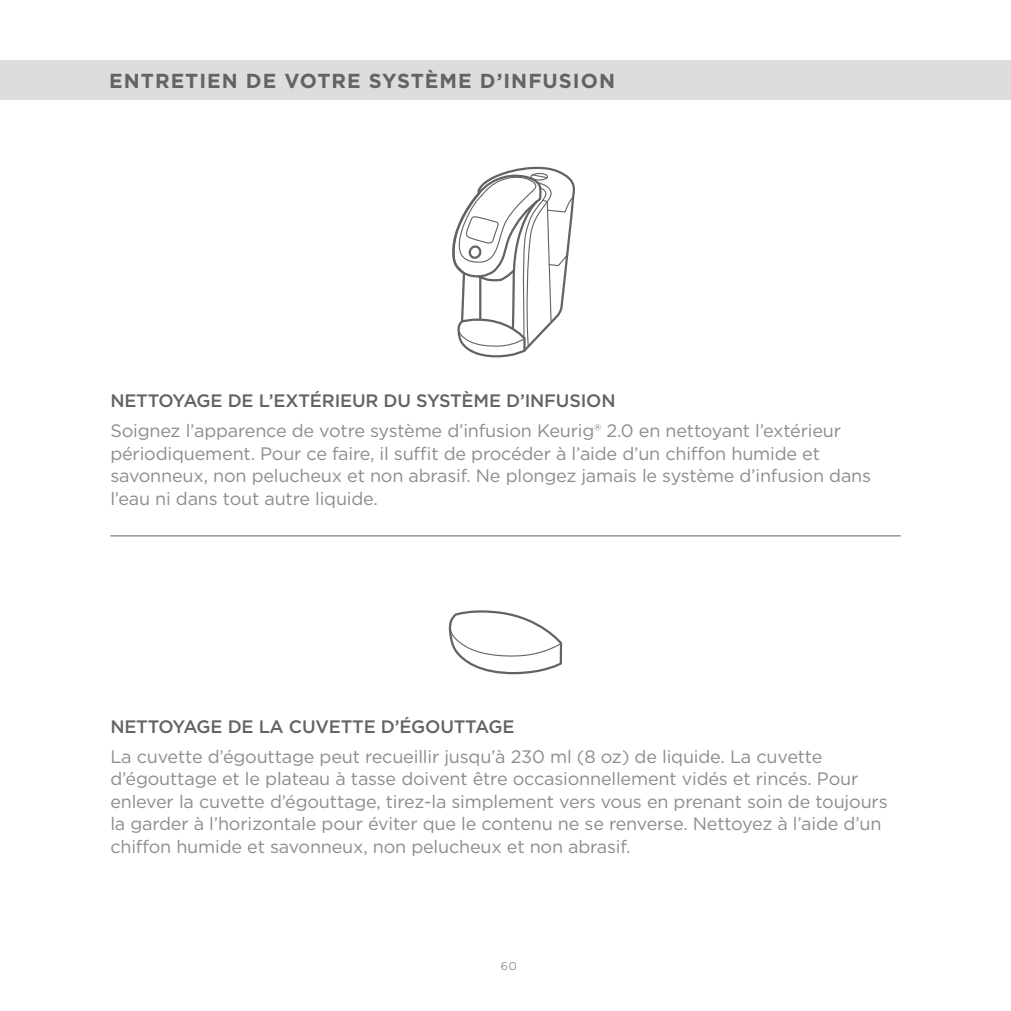
<style>
.page{position:relative;width:1011px;height:1011px;background:#fff}
.page>*{position:absolute;margin:0;border:0;box-sizing:border-box;transform-origin:0 0}
.t1{font:700 20.25px "Gotham";letter-spacing:.05em;color:#636366}
.t2{font:18px/22.5px "Gotham";letter-spacing:-.01em;color:#8a8c8f}
.t3{font:500 18px "Gotham";letter-spacing:-.01em;color:#636366}
.t4{font:300 11.25px "Gotham";color:#636366}
</style>
<div class="page">
<div style="left:0;top:60px;width:1010px;height:39px;background:#dcdddf"></div>
<hr style="left:110px;top:535px;width:790px;height:1px;background:#636366">
<svg style="left:448px;top:610px;width:115px;height:65px"></svg>
<svg style="left:452px;top:166px;width:123px;height:192px"></svg>
<p class="t1" style="left:109px;top:67px;width:507px">ENTRETIEN DE VOTRE SYSTÈME D’INFUSION</p>
<p class="t3" style="left:110px;top:389px;width:506px">NETTOYAGE DE L’EXTÉRIEUR DU SYSTÈME D’INFUSION</p>
<p class="t2" style="left:110px;top:419px;width:762px">Soignez l’apparence de votre système d’infusion Keurig® 2.0 en nettoyant l’extérieur périodiquement. Pour ce faire, il suffit de procéder à l’aide d’un chiffon humide et savonneux, non pelucheux et non abrasif. Ne plongez jamais le système d’infusion dans l’eau ni dans tout autre liquide.</p>
<p class="t3" style="left:110px;top:714px;width:405px">NETTOYAGE DE LA CUVETTE D’ÉGOUTTAGE</p>
<p class="t2" style="left:110px;top:744px;width:778px">La cuvette d’égouttage peut recueillir jusqu’à 230 ml (8 oz) de liquide. La cuvette d’égouttage et le plateau à tasse doivent être occasionnellement vidés et rincés. Pour enlever la cuvette d’égouttage, tirez-la simplement vers vous en prenant soin de toujours la garder à l’horizontale pour éviter que le contenu ne se renverse. Nettoyez à l’aide d’un chiffon humide et savonneux, non pelucheux et non abrasif.</p>
<p class="t4" style="left:501px;top:958px;width:17px">60</p>
</div>
